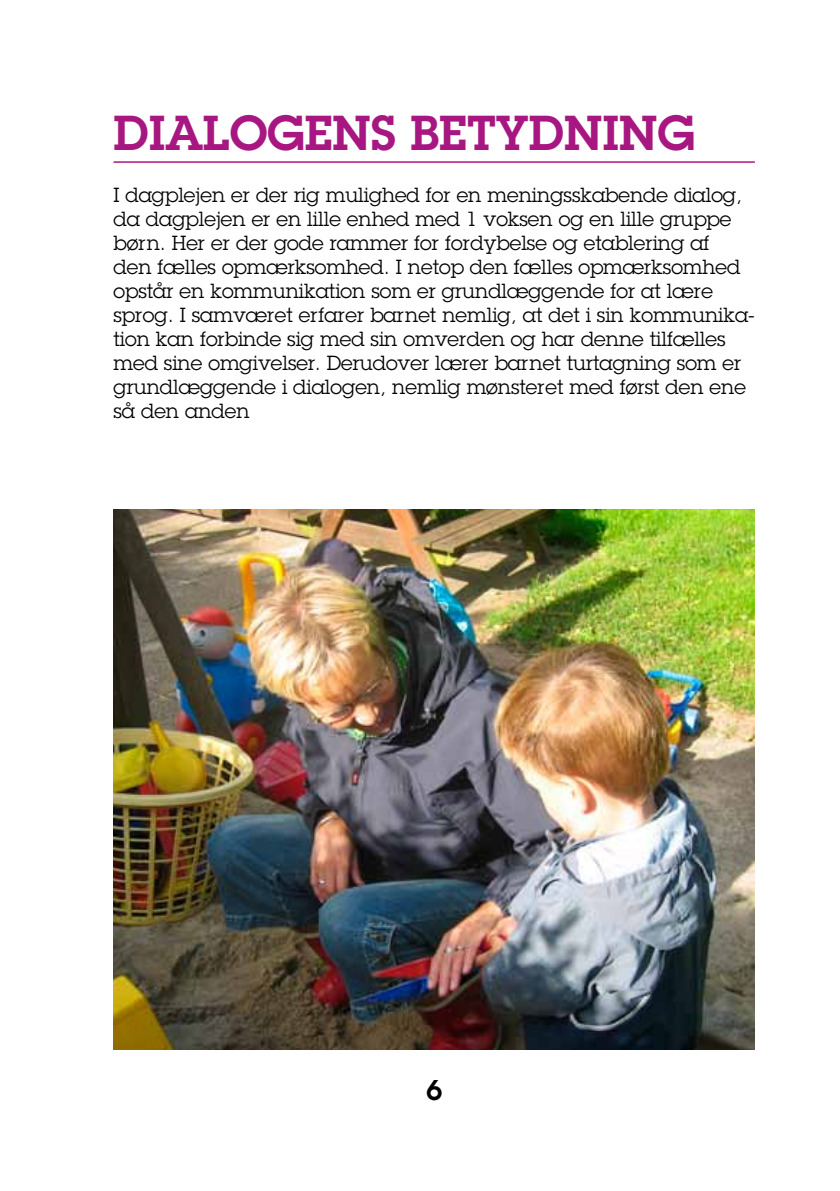
<style>
.page{position:relative;width:840px;height:1191px;background:#fff}
.page>*{position:absolute;margin:0;border:0;box-sizing:border-box;transform-origin:0 0}
.t1{font:600 48px "Lubalin Graph Std";color:#a71681}
.t2{font:600 28px "Lubalin Graph Std";color:#000}
.t3{font:20px/24px "Lubalin Graph Std";color:#000}
</style>
<div class="page">
<hr style="left:113px;top:161px;width:641px;height:2px;background:#a71681">
<img style="left:113px;top:509px;width:641px;height:540px">
<h1 class="t1" style="left:113px;top:101px;width:582px">DIALOGENS BETYDNING</h1>
<p class="t3" style="left:113px;top:183px;width:642px">I dagplejen er der rig mulighed for en meningsskabende dialog, da dagplejen er en lille enhed med 1 voksen og en lille gruppe børn. Her er der gode rammer for fordybelse og etablering af<br>den fælles opmærksomhed. I netop den fælles opmærksomhed opstår en kommunikation som er grundlæggende for at lære sprog. I samværet erfarer barnet nemlig, at det i sin kommunika&shy;tion kan forbinde sig med sin omverden og har denne tilfælles med sine omgivelser. Derudover lærer barnet turtagning som er grundlæggende i dialogen, nemlig mønsteret med først den ene så den anden</p>
<h2 class="t2" style="left:426px;top:1071px;width:18px">6</h2>
</div>
